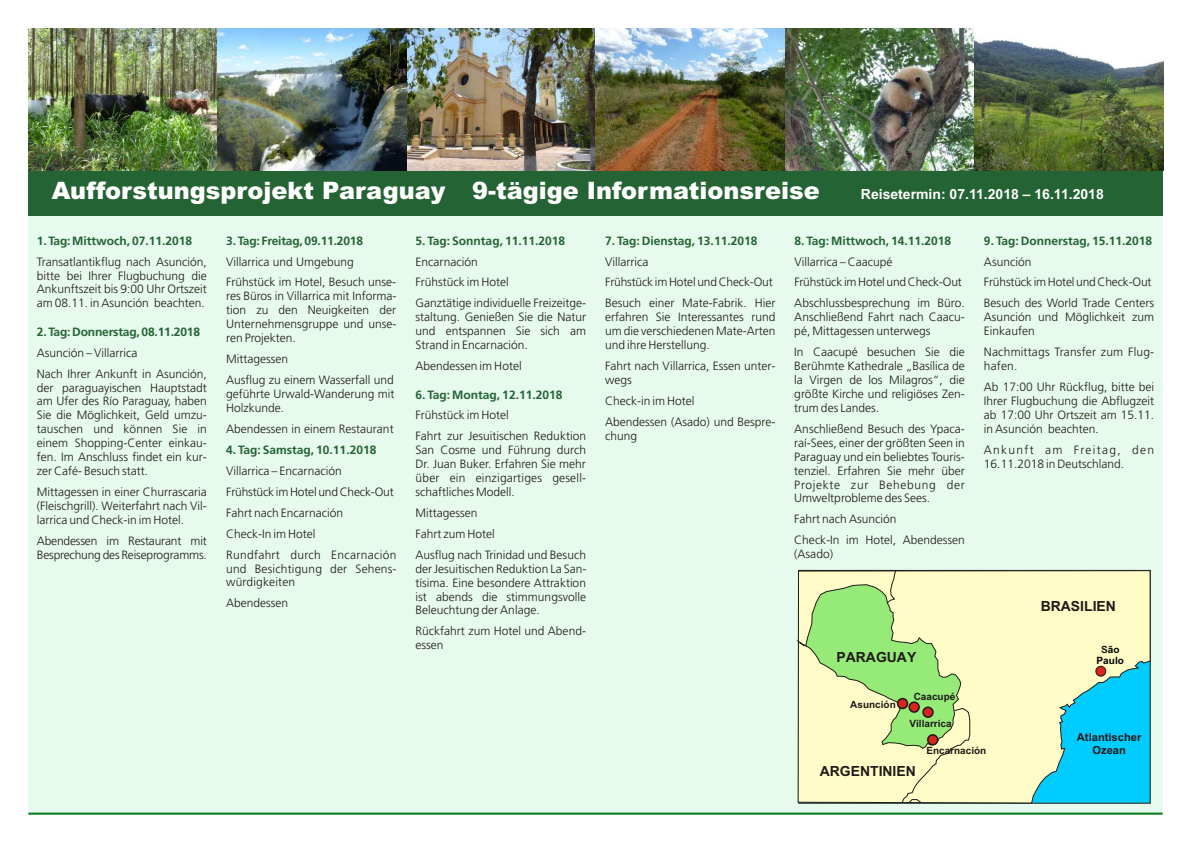
<style>
.page{position:relative;width:1191px;height:842px;background:#fff}
.page>*{position:absolute;margin:0;border:0;box-sizing:border-box;transform-origin:0 0}
.t1{font:900 24px "Arial";color:#fff}
.t2{font:700 14px "Arial";color:#fff}
.t3{font:700 13.9px "Arial";color:#1f1a17}
.t4{font:300 12px/13.9px "Frutiger";color:#1f1a17}
.t5{font:700 12px "Frutiger";color:#246333}
.t6{font:700 11.2px/12.5px "Arial";color:#1f1a17;text-align:center}
.t7{font:700 10px "Arial";color:#1f1a17}
.t8{font:700 10px/11.2px "Arial";color:#000;text-align:center}
.s1{color:#1f1a17}
</style>
<div class="page">
<div style="left:28px;top:28px;width:1134px;height:786px;background:#e6faed"></div>
<svg style="left:970px;top:570px;width:181px;height:234px;background:#b5ead2"></svg>
<div style="left:1095px;top:666px;width:11px;height:11px;background:#d9261c;border:1px solid #1f1a17;border-radius:50%"></div>
<svg style="left:797px;top:569px;width:173px;height:235px;background:#d5eca7"></svg>
<div style="left:29px;top:170px;width:1134px;height:46px;background:#246333"></div>
<hr style="left:28px;top:813px;width:1134px;height:2px;background:#007814">
<img style="left:29px;top:28px;width:189px;height:142px">
<img style="left:407px;top:28px;width:189px;height:142px">
<img style="left:785px;top:28px;width:189px;height:142px">
<img style="left:218px;top:28px;width:189px;height:142px">
<img style="left:596px;top:28px;width:189px;height:142px">
<img style="left:974px;top:28px;width:189px;height:142px">
<div style="left:922px;top:706px;width:11px;height:12px;background:#d9261c;border:2px solid #1f1a17;border-radius:50%"></div>
<h1 class="t1" style="left:52px;top:182px;width:769px">Aufforstungsprojekt Paraguay 9-tägige Informationsreise</h1>
<p class="t2" style="left:861px;top:189px;width:244px">Reisetermin: 07.11.2018 – 16.11.2018</p>
<p class="t5" style="left:37px;top:236px;width:157px">1. Tag:Mittwoch, 07.11.2018</p>
<p class="t4" style="left:37px;top:255px;width:171px;text-align:justify">Transatlantikflug nach Asunción, bitte bei Ihrer Flugbuchung die Ankunftszeit bis 9:00 Uhr Ortszeit am 08.11. in Asunción beachten.</p>
<p class="t5" style="left:37px;top:327px;width:165px">2. Tag:Donnerstag,08.11.2018</p>
<p class="t4" style="left:37px;top:343px;width:171px;line-height:20.9px">Asunción – Villarrica<br>Nach Ihrer Ankunft in Asunción,</p>
<p class="t4" style="left:37px;top:381px;width:171px;text-align:justify">der paraguayischen Hauptstadt am Ufer des Río Paraguay, haben Sie die Möglichkeit, Geld umzu&shy;tauschen und können Sie in einem Shopping-Center einkau&shy;fen. Im Anschluss findet ein kur&shy;zer Café- Besuch statt.</p>
<p class="t4" style="left:37px;top:486px;width:171px;text-align:justify">Mittagessen in einer Churrascaria (Fleischgrill). Weiterfahrt nach Vil&shy;larrica und Check-in im Hotel.</p>
<p class="t4" style="left:37px;top:535px;width:171px">Abendessen im Restaurant mit<br>Besprechung desReiseprogramms.</p>
<p class="t5" style="left:226px;top:236px;width:138px">3.Tag: Freitag, 09.11.2018</p>
<p class="t4" style="left:226px;top:252px;width:172px;line-height:20.9px">Villarrica und Umgebung<br>Frühstück im Hotel, Besuch unse-</p>
<p class="t4" style="left:226px;top:290px;width:172px;text-align:justify">res Büros in Villarrica mit Informa&shy;tion zu den Neuigkeiten der Unternehmensgruppe und unse&shy;ren Projekten.</p>
<p class="t4" style="left:226px;top:349px;width:169px;line-height:20.9px">Mittagessen<br>Ausflug zu einem Wasserfall und</p>
<p class="t4" style="left:226px;top:388px;width:170px">geführte Urwald-Wanderung mit<br>Holzkunde.</p>
<p class="t4" style="left:226px;top:423px;width:169px">Abendessen in einem Restaurant</p>
<p class="t4" style="left:226px;top:461px;width:172px;line-height:20.9px">Villarrica – Encarnación<br>Frühstück im HotelundCheck-Out<br>Fahrt nach Encarnación<br>Check-In im Hotel<br>Rundfahrt durch Encarnación</p>
<p class="t4" style="left:226px;top:562px;width:172px">und Besichtigung der Sehens&shy;würdigkeiten</p>
<p class="t4" style="left:226px;top:597px;width:64px">Abendessen</p>
<p class="t5" style="left:226px;top:445px;width:152px">4. Tag: Samstag, 10.11.2018</p>
<p class="t5" style="left:415px;top:236px;width:151px">5. Tag: Sonntag, 11.11.2018</p>
<p class="t4" style="left:415px;top:252px;width:172px;line-height:20.9px">Encarnación<br>Frühstück im Hotel<br>Ganztätige individuelle Freizeitge-</p>
<p class="t4" style="left:415px;top:311px;width:172px;text-align:justify">staltung. Genießen Sie die Natur und entspannen Sie sich am Strand in Encarnación.</p>
<p class="t4" style="left:415px;top:360px;width:108px">Abendessen im Hotel</p>
<p class="t5" style="left:415px;top:389px;width:148px">6. Tag: Montag, 12.11.2018</p>
<p class="t4" style="left:415px;top:406px;width:172px;line-height:20.9px">Frühstück im Hotel<br>Fahrt zur Jesuitischen Reduktion</p>
<p class="t4" style="left:415px;top:444px;width:172px;text-align:justify">San Cosme und Führung durch Dr. Juan Buker. Erfahren Sie mehr über ein einzigartiges gesell&shy;schaftliches Modell.</p>
<p class="t4" style="left:415px;top:503px;width:172px;line-height:20.9px">Mittagessen<br>Fahrt zum Hotel<br>Ausflug nach Trinidad und Besuch</p>
<p class="t4" style="left:415px;top:562px;width:172px;text-align:justify">der Jesuitischen Reduktion La San&shy;tísima. Eine besondere Attraktion ist abends die stimmungsvolle Beleuchtung der Anlage.</p>
<p class="t4" style="left:415px;top:625px;width:172px">Rückfahrt zum Hotel und Abend&shy;essen</p>
<p class="t5" style="left:605px;top:236px;width:154px">7. Tag: Dienstag, 13.11.2018</p>
<p class="t4" style="left:605px;top:252px;width:172px;line-height:20.9px">Villarrica<br>Frühstück im HotelundCheck-Out<br>Besuch einer Mate-Fabrik. Hier</p>
<p class="t4" style="left:605px;top:311px;width:172px;text-align:justify">erfahren Sie Interessantes rund um die verschiedenen Mate-Arten und ihre Herstellung.</p>
<p class="t4" style="left:605px;top:360px;width:172px">Fahrt nach Villarrica, Essen unter&shy;wegs</p>
<p class="t4" style="left:605px;top:391px;width:172px;line-height:20.9px">Check-in im Hotel<br>Abendessen (Asado) und Bespre-</p>
<p class="t4" style="left:605px;top:430px;width:34px">chung</p>
<p class="t5" style="left:794px;top:236px;width:158px">8. Tag: Mittwoch, 14.11.2018</p>
<p class="t4" style="left:794px;top:252px;width:172px;line-height:20.9px">Villarrica – Caacupé<br>Frühstück im HotelundCheck-Out<br>Abschlussbesprechung im Büro.</p>
<p class="t4" style="left:794px;top:311px;width:172px">Anschließend Fahrt nach Caacu&shy;pé, Mittagessen unterwegs</p>
<p class="t4" style="left:794px;top:346px;width:172px;text-align:justify">In Caacupé besuchen Sie die Berühmte Kathedrale „Basílica de la Virgen de los Milagros“, die größte Kirche und religiöses Zen&shy;trum des Landes.</p>
<p class="t4" style="left:794px;top:423px;width:172px;text-align:justify">Anschließend Besuch des Ypaca&shy;raí-Sees, einer der größten Seen in Paraguay und ein beliebtes Touris&shy;tenziel. Erfahren Sie mehr über Projekte zur Behebung der Umweltprobleme des Sees.</p>
<p class="t4" style="left:794px;top:510px;width:172px;line-height:20.9px">Fahrt nach Asunción<br>Check-In im Hotel, Abendessen</p>
<p class="t4" style="left:794px;top:548px;width:40px">(Asado)</p>
<p class="t3" style="left:836px;top:652px;width:81px">PARAGUAY</p>
<p class="t7" style="left:850px;top:701px;width:47px">Asunción</p>
<p class="t7" style="left:913px;top:693px;width:43px">Caacupé</p>
<p class="t7" style="left:909px;top:719px;width:44px">Villarrica</p>
<p class="t5" style="left:984px;top:236px;width:170px">9. Tag: Donnerstag, 15.11.2018</p>
<p class="t4" style="left:984px;top:252px;width:172px;line-height:20.9px">Asunción<br>Frühstück im HotelundCheck-Out<br>Besuch des World Trade Centers</p>
<p class="t4" style="left:984px;top:311px;width:172px">Asunción und Möglichkeit zum<br>Einkaufen</p>
<p class="t4" style="left:984px;top:346px;width:172px">Nachmittags Transfer zum Flug&shy;hafen.</p>
<p class="t4" style="left:984px;top:381px;width:172px;text-align:justify">Ab 17:00 Uhr Rückflug, bitte bei Ihrer Flugbuchung die Abflugzeit ab 17:00 Uhr Ortszeit am 15.11. in Asunción beachten.</p>
<p class="t4" style="left:984px;top:443px;width:172px">Ankunft am Freitag, den<br>16.11.2018 in Deutschland.</p>
<p class="t3" style="left:1040px;top:601px;width:77px">BRASILIEN</p>
<p class="t8" style="left:1096px;top:645px;width:29px"><span class="s1">S</span>ão<br>Paulo</p>
<p class="t3" style="left:819px;top:766px;width:98px">ARGENTINIEN</p>
<p class="t7" style="left:926px;top:747px;width:62px">Encarnación</p>
<p class="t6" style="left:1077px;top:732px;width:66px">Atlantischer<br>Ozean</p>
</div>
